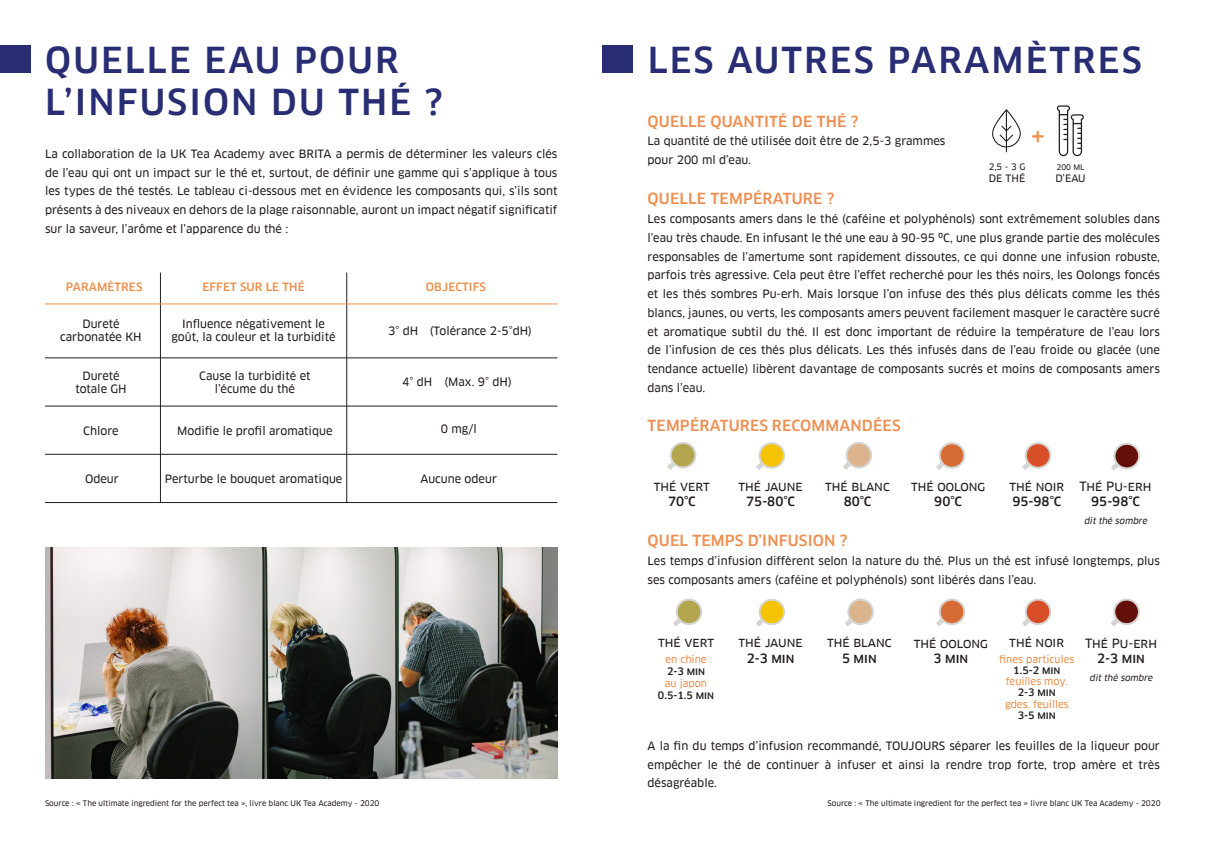
<style>
.page{position:relative;width:1205px;height:851px;background:#fff}
.page>*{position:absolute;margin:0;border:0;box-sizing:border-box;transform-origin:0 0}
.t1{font:500 35px "Clan Pro";letter-spacing:.06em;color:#282d74}
.t2{font:25px "Clan Pro News";color:#ed8f4a}
.t3{font:500 15px "Clan Pro";letter-spacing:.01em;color:#ee8f52}
.t4{font:12.5px "Clan Pro News";color:#231f20}
.t5{font:500 12.5px "Clan Pro";color:#231f20}
.t6{font:11.25px/18.8px "Clan Pro News";color:#231f20;text-align:justify}
.t7{font:500 11.25px "Clan Pro";letter-spacing:.01em;color:#ed8f4a}
.t8{font:10px "Clan Pro News";color:#ed8f4a}
.t9{font:500 10px "Clan Pro";color:#231f20}
.t10{font:10px "Clan Pro News";letter-spacing:.01em;color:#231f20}
.t11{font:italic 8.75px "Clan Pro News";color:#231f20}
.t12{font:8.75px "Clan Pro News";color:#231f20}
.t13{font:7.5px "Clan Pro News";color:#231f20}
</style>
<div class="page">
<svg style="left:843px;top:463px;width:17px;height:7px"></svg>
<svg style="left:845px;top:442px;width:27px;height:26px"></svg>
<div style="left:847px;top:444px;width:23px;height:22px;background:#dbb48e;border-radius:50%"></div>
<svg style="left:845px;top:619px;width:12px;height:7px"></svg>
<svg style="left:847px;top:598px;width:27px;height:27px"></svg>
<div style="left:849px;top:600px;width:23px;height:23px;background:#dbb48e;border-radius:50%"></div>
<svg style="left:756px;top:463px;width:17px;height:7px"></svg>
<svg style="left:758px;top:442px;width:27px;height:26px"></svg>
<div style="left:760px;top:444px;width:23px;height:22px;background:#f4c400;border-radius:50%"></div>
<svg style="left:756px;top:619px;width:16px;height:7px"></svg>
<svg style="left:758px;top:598px;width:27px;height:27px"></svg>
<div style="left:760px;top:600px;width:23px;height:23px;background:#f4c400;border-radius:50%"></div>
<svg style="left:667px;top:459px;width:17px;height:11px"></svg>
<svg style="left:670px;top:442px;width:26px;height:26px"></svg>
<div style="left:672px;top:444px;width:22px;height:22px;background:#b3a54e;border-radius:50%"></div>
<svg style="left:673px;top:611px;width:12px;height:15px"></svg>
<svg style="left:676px;top:598px;width:26px;height:27px"></svg>
<div style="left:678px;top:600px;width:22px;height:23px;background:#b3a54e;border-radius:50%"></div>
<svg style="left:1022px;top:459px;width:17px;height:11px"></svg>
<svg style="left:1025px;top:442px;width:26px;height:26px"></svg>
<div style="left:1027px;top:444px;width:22px;height:22px;background:#d74e29;border-radius:50%"></div>
<svg style="left:1022px;top:615px;width:12px;height:11px"></svg>
<svg style="left:1025px;top:598px;width:26px;height:27px"></svg>
<div style="left:1027px;top:600px;width:22px;height:23px;background:#d74e29;border-radius:50%"></div>
<svg style="left:1111px;top:463px;width:16px;height:8px"></svg>
<svg style="left:1113px;top:442px;width:27px;height:27px"></svg>
<div style="left:1115px;top:444px;width:23px;height:23px;background:#630f0a;border-radius:50%"></div>
<svg style="left:1111px;top:619px;width:12px;height:7px"></svg>
<svg style="left:1113px;top:598px;width:27px;height:27px"></svg>
<div style="left:1115px;top:600px;width:23px;height:23px;background:#630f0a;border-radius:50%"></div>
<svg style="left:936px;top:455px;width:17px;height:15px"></svg>
<svg style="left:939px;top:442px;width:26px;height:26px"></svg>
<div style="left:940px;top:444px;width:23px;height:22px;background:#d66c33;border-radius:50%"></div>
<svg style="left:936px;top:611px;width:12px;height:15px"></svg>
<svg style="left:939px;top:598px;width:26px;height:27px"></svg>
<div style="left:940px;top:600px;width:23px;height:23px;background:#d66c33;border-radius:50%"></div>
<div style="left:602px;top:45px;width:31px;height:28px;background:#282d74"></div>
<div style="left:0;top:45px;width:31px;height:28px;background:#282d74"></div>
<svg style="left:1057px;top:105px;width:27px;height:51px"></svg>
<svg style="left:992px;top:109px;width:29px;height:43px"></svg>
<hr style="left:160px;top:272px;width:1px;height:230px;background:#231f20">
<hr style="left:346px;top:272px;width:1px;height:230px;background:#231f20">
<hr style="left:45px;top:303px;width:512px;height:1px;background:#ed8f4a">
<hr style="left:45px;top:406px;width:512px;height:1px;background:#231f20">
<hr style="left:45px;top:454px;width:512px;height:1px;background:#231f20">
<hr style="left:45px;top:502px;width:512px;height:1px;background:#231f20">
<hr style="left:45px;top:357px;width:512px;height:1px;background:#231f20">
<img style="left:45px;top:547px;width:512px;height:231px">
<p class="t1" style="left:45px;top:39px;width:355px">QUELLE EAU POUR</p>
<p class="t1" style="left:648px;top:39px;width:496px">LES AUTRES PARAMÈTRES</p>
<p class="t1" style="left:45px;top:81px;width:399px">L’INFUSION DU THÉ ?</p>
<p class="t3" style="left:647px;top:112px;width:212px">QUELLE QUANTITÉ DE THÉ ?</p>
<p class="t6" style="left:647px;top:132px;width:299px">La quantité de thé utilisée doit être de 2,5-3 grammes</p>
<p class="t6" style="left:647px;top:151px;width:105px">pour 200 ml d’eau.</p>
<p class="t2" style="left:1030px;top:121px;width:16px">+</p>
<p class="t6" style="left:45px;top:144px;width:514px">La collaboration de la UK Tea Academy avec BRITA a permis de déterminer les valeurs clés de l’eau qui ont un impact sur le thé et, surtout, de définir une gamme qui s’applique à tous les types de thé testés. Le tableau ci-dessous met en évidence les composants qui, s’ils sont présents à des niveaux en dehors de la plage raisonnable, auront un impact négatif significatif sur la saveur, l’arôme et l’apparence du thé :</p>
<p class="t12" style="left:988px;top:162px;width:38px">2,5 - 3 G</p>
<p class="t10" style="left:988px;top:173px;width:38px">DE THÉ</p>
<p class="t13" style="left:1056px;top:163px;width:30px">200 ML</p>
<p class="t10" style="left:1055px;top:173px;width:32px">D’EAU</p>
<p class="t3" style="left:647px;top:190px;width:188px">QUELLE TEMPÉRATURE ?</p>
<p class="t6" style="left:647px;top:209px;width:514px">Les composants amers dans le thé (caféine et polyphénols) sont extrêmement solubles dans l’eau très chaude. En infusant le thé une eau à 90-95 ºC, une plus grande partie des molécules responsables de l’amertume sont rapidement dissoutes, ce qui donne une infusion robuste, parfois très agressive. Cela peut être l’effet recherché pour les thés noirs, les Oolongs foncés et les thés sombres Pu-erh. Mais lorsque l’on infuse des thés plus délicats comme les thés blancs, jaunes, ou verts, les composants amers peuvent facilement masquer le caractère sucré et aromatique subtil du thé. Il est donc important de réduire la température de l’eau lors de l’infusion de ces thés plus délicats. Les thés infusés dans de l’eau froide ou glacée (une tendance actuelle) libèrent davantage de composants sucrés et moins de composants amers dans l’eau.</p>
<p class="t3" style="left:647px;top:416px;width:255px">TEMPÉRATURES RECOMMANDÉES</p>
<p class="t7" style="left:66px;top:280px;width:78px">PARAMÈTRES</p>
<p class="t7" style="left:202px;top:280px;width:104px">EFFET SUR LE THÉ</p>
<p class="t7" style="left:426px;top:280px;width:62px">OBJECTIFS</p>
<p class="t6" style="left:82px;top:314px;width:39px">Dureté</p>
<p class="t6" style="left:60px;top:328px;width:83px">carbonatée KH</p>
<p class="t6" style="left:82px;top:366px;width:39px">Dureté</p>
<p class="t6" style="left:75px;top:380px;width:53px">totale GH</p>
<p class="t6" style="left:83px;top:421px;width:37px">Chlore</p>
<p class="t6" style="left:85px;top:469px;width:35px">Odeur</p>
<p class="t6" style="left:172px;top:316px;width:165px;line-height:13.8px;text-align:center">Influence négativement le goût, la couleur et la turbidité</p>
<p class="t6" style="left:199px;top:366px;width:113px">Cause la turbidité et</p>
<p class="t6" style="left:215px;top:380px;width:82px">l’écume du thé</p>
<p class="t6" style="left:177px;top:421px;width:157px">Modifie le profil aromatique</p>
<p class="t6" style="left:165px;top:469px;width:179px">Perturbe le bouquet aromatique</p>
<p class="t6" style="left:388px;top:321px;width:32px">3° dH</p>
<p class="t6" style="left:430px;top:321px;width:104px">(Tolérance 2-5°dH)</p>
<p class="t6" style="left:402px;top:373px;width:32px">4° dH</p>
<p class="t6" style="left:444px;top:373px;width:69px">(Max. 9° dH)</p>
<p class="t6" style="left:441px;top:420px;width:37px">0 mg/l</p>
<p class="t6" style="left:421px;top:469px;width:78px">Aucune odeur</p>
<p class="t4" style="left:654px;top:479px;width:58px">thé vert</p>
<p class="t5" style="left:668px;top:494px;width:29px">70°C</p>
<p class="t4" style="left:825px;top:479px;width:66px">thé blanc</p>
<p class="t5" style="left:844px;top:494px;width:29px">80°C</p>
<p class="t4" style="left:738px;top:479px;width:66px">thé jaune</p>
<p class="t5" style="left:746px;top:494px;width:50px">75-80°C</p>
<p class="t4" style="left:911px;top:479px;width:76px">thé oolong</p>
<p class="t5" style="left:934px;top:494px;width:29px">90°C</p>
<p class="t4" style="left:1009px;top:479px;width:56px">thé noir</p>
<p class="t5" style="left:1012px;top:494px;width:50px">95-98°C</p>
<p class="t4" style="left:1079px;top:479px;width:74px">Thé Pu-erh</p>
<p class="t5" style="left:1091px;top:494px;width:50px">95-98°C</p>
<p class="t11" style="left:1084px;top:516px;width:66px">dit thé sombre</p>
<p class="t3" style="left:647px;top:531px;width:201px">QUEL TEMPS D’INFUSION ?</p>
<p class="t6" style="left:647px;top:551px;width:514px">Les temps d’infusion diffèrent selon la nature du thé. Plus un thé est infusé longtemps, plus ses composants amers (caféine et polyphénols) sont libérés dans l’eau.</p>
<p class="t13" style="left:45px;top:798px;width:336px">Source : « The ultimate ingredient for the perfect tea », livre blanc UK Tea Academy - 2020</p>
<p class="t4" style="left:658px;top:635px;width:58px">thé vert</p>
<p class="t8" style="left:665px;top:652px;width:43px">en chine</p>
<p class="t9" style="left:667px;top:665px;width:40px">2-3 min</p>
<p class="t8" style="left:665px;top:676px;width:44px">au japon</p>
<p class="t9" style="left:658px;top:689px;width:58px">0.5-1.5 min</p>
<p class="t4" style="left:738px;top:635px;width:66px">thé jaune</p>
<p class="t5" style="left:747px;top:650px;width:49px">2-3 min</p>
<p class="t4" style="left:827px;top:635px;width:66px">thé blanc</p>
<p class="t5" style="left:842px;top:650px;width:36px">5 min</p>
<p class="t4" style="left:914px;top:635px;width:76px">thé oolong</p>
<p class="t5" style="left:933px;top:650px;width:36px">3 min</p>
<p class="t4" style="left:1009px;top:635px;width:56px">thé noir</p>
<p class="t8" style="left:999px;top:652px;width:77px">fines particules</p>
<p class="t9" style="left:1013px;top:664px;width:49px">1.5-2 min</p>
<p class="t8" style="left:1006px;top:675px;width:64px">feuilles moy.</p>
<p class="t9" style="left:1018px;top:686px;width:40px">2-3 min</p>
<p class="t8" style="left:1005px;top:697px;width:65px">gdes. feuilles</p>
<p class="t9" style="left:1018px;top:709px;width:40px">3-5 min</p>
<p class="t4" style="left:1085px;top:635px;width:74px">Thé Pu-erh</p>
<p class="t5" style="left:1097px;top:650px;width:49px">2-3 min</p>
<p class="t11" style="left:1089px;top:672px;width:66px">dit thé sombre</p>
<p class="t6" style="left:647px;top:736px;width:514px">A la fin du temps d’infusion recommandé, TOUJOURS séparer les feuilles de la liqueur pour empêcher le thé de continuer à infuser et ainsi la rendre trop forte, trop amère et très désagréable.</p>
<p class="t13" style="left:827px;top:798px;width:334px">Source : « The ultimate ingredient for the perfect tea » livre blanc UK Tea Academy - 2020</p>
</div>
